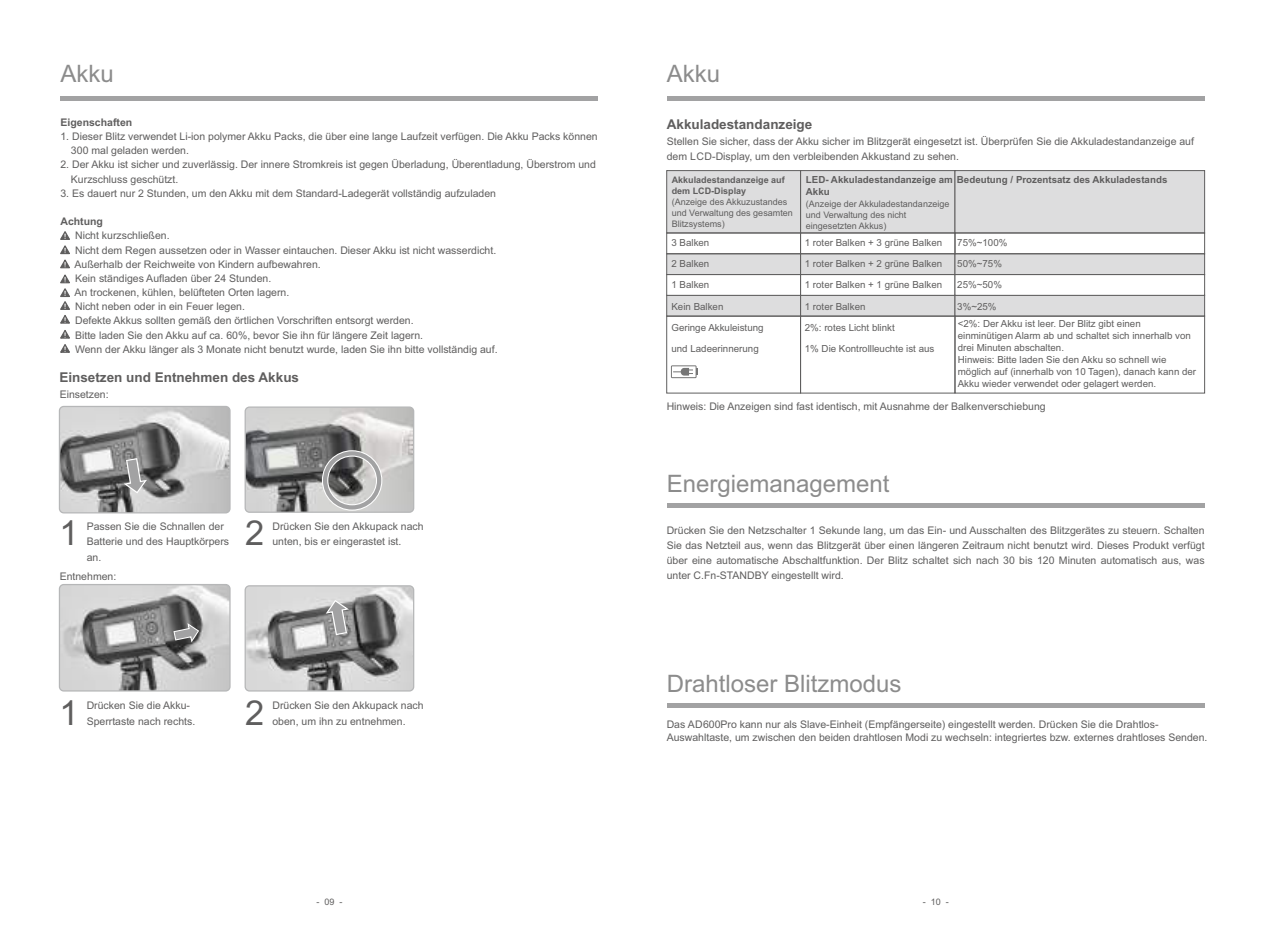
<style>
.page{position:relative;width:1265px;height:946px;background:#fff}
.page>*{position:absolute;margin:0;border:0;box-sizing:border-box;transform-origin:0 0}
.t1{font:34.5px "Arial";color:#5f5e5e}
.t2{font:24px "Arial";color:#8c8c8c}
.t3{font:700 13.5px "Arial";color:#5f5e5e}
.t4{font:10.5px/14.1px "Arial";color:#5f5e5e}
.t5{font:700 10.5px "Arial";color:#5f5e5e}
.t6{font:9.75px/21.3px "Arial";color:#5f5e5e}
.t7{font:700 9.75px/12px "Arial";color:#5f5e5e}
.t8{font:9px/11.1px "Arial";color:#5f5e5e}
.t9{font:700 9px/11.1px "Arial";color:#5f5e5e}
</style>
<div class="page">
<img style="left:59px;top:584px;width:171px;height:107px;border-radius:4px">
<div style="left:59px;top:584px;width:171px;height:107px;border:1px solid #b6b7b8;border-radius:4px"></div>
<img style="left:245px;top:407px;width:168px;height:105px;border-radius:4px">
<div style="left:244px;top:406px;width:170px;height:107px;border:1px solid #b6b7b8;border-radius:4px"></div>
<img style="left:245px;top:586px;width:168px;height:105px;border-radius:4px">
<div style="left:244px;top:585px;width:170px;height:106px;border:1px solid #b6b7b8;border-radius:4px"></div>
<img style="left:59px;top:406px;width:171px;height:107px;border-radius:4px">
<div style="left:59px;top:406px;width:171px;height:107px;border:1px solid #b6b7b8;border-radius:4px"></div>
<svg style="left:117px;top:455px;width:35px;height:42px"></svg>
<svg style="left:171px;top:618px;width:32px;height:30px"></svg>
<svg style="left:320px;top:595px;width:36px;height:43px"></svg>
<div style="left:322px;top:450px;width:60px;height:60px;border:6px solid #fff;border-radius:50%"></div>
<div style="left:323px;top:451px;width:58px;height:58px;border:4px solid #a2a2a3;border-radius:50%"></div>
<hr style="left:666px;top:703px;width:538px;height:4px;background:#a2a2a3">
<hr style="left:60px;top:96px;width:538px;height:4px;background:#a2a2a3">
<hr style="left:666px;top:96px;width:538px;height:4px;background:#a2a2a3">
<hr style="left:666px;top:503px;width:538px;height:4px;background:#a2a2a3">
<div style="left:800px;top:295px;width:155px;height:21px;background:#ddddde"></div>
<div style="left:800px;top:274px;width:155px;height:22px;background:#fff;border:1px solid #5f5e5e"></div>
<div style="left:800px;top:253px;width:155px;height:22px;background:#ddddde;border:1px solid #5f5e5e"></div>
<div style="left:800px;top:232px;width:155px;height:22px;border:1px solid #5f5e5e"></div>
<div style="left:666px;top:295px;width:135px;height:21px;background:#ddddde"></div>
<div style="left:666px;top:274px;width:135px;height:22px;background:#fff;border:1px solid #5f5e5e"></div>
<div style="left:666px;top:253px;width:135px;height:22px;background:#ddddde;border:1px solid #5f5e5e"></div>
<div style="left:666px;top:232px;width:135px;height:22px;border:1px solid #5f5e5e"></div>
<div style="left:954px;top:295px;width:250px;height:21px;background:#ddddde"></div>
<div style="left:954px;top:274px;width:250px;height:22px;background:#fff;border:1px solid #5f5e5e"></div>
<div style="left:954px;top:253px;width:250px;height:22px;background:#ddddde;border:1px solid #5f5e5e"></div>
<div style="left:666px;top:170px;width:539px;height:64px;background:#ddddde"></div>
<div style="left:954px;top:232px;width:250px;height:22px;border:1px solid #5f5e5e"></div>
<svg style="left:60px;top:231px;width:10px;height:122px"></svg>
<svg style="left:666px;top:315px;width:539px;height:79px"></svg>
<h2 class="t2" style="left:60px;top:65px;width:55px">Akku</h2>
<p class="t5" style="left:60px;top:118px;width:73px">Eigenschaften</p>
<p class="t4" style="left:71px;top:130px;width:528px;text-indent:-10px">1. Dieser Blitz verwendet Li-ion polymer Akku Packs, die über eine lange Laufzeit verfügen. Die Akku Packs können<br>300 mal geladen werden.</p>
<p class="t4" style="left:71px;top:159px;width:526px;text-indent:-10px">2. Der Akku ist sicher und zuverlässig. Der innere Stromkreis ist gegen Überladung, Überentladung, Überstrom und<br>Kurzschluss geschützt.</p>
<p class="t4" style="left:60px;top:187px;width:437px">3. Es dauert nur 2 Stunden, um den Akku mit dem Standard-Ladegerät vollständig aufzuladen</p>
<p class="t5" style="left:60px;top:217px;width:44px">Achtung</p>
<p class="t4" style="left:74px;top:229px;width:424px">Nicht kurzschließen.<br>Nicht dem Regen aussetzen oder in Wasser eintauchen. Dieser Akku ist nicht wasserdicht.<br>Außerhalb der Reichweite von Kindern aufbewahren.<br>Kein ständiges Aufladen über 24 Stunden.<br>An trockenen, kühlen, belüfteten Orten lagern.<br>Nicht neben oder in ein Feuer legen.<br>Defekte Akkus sollten gemäß den örtlichen Vorschriften entsorgt werden.<br>Bitte laden Sie den Akku auf ca. 60%, bevor Sie ihn für längere Zeit lagern.<br>Wenn der Akku länger als 3 Monate nicht benutzt wurde, laden Sie ihn bitte vollständig auf.</p>
<p class="t3" style="left:59px;top:372px;width:241px">Einsetzen und Entnehmen des Akkus</p>
<p class="t4" style="left:60px;top:388px;width:51px">Einsetzen:</p>
<h1 class="t1" style="left:59px;top:520px;width:21px">1</h1>
<p class="t4" style="left:87px;top:520px;width:139px">Passen Sie die Schnallen der</p>
<p class="t4" style="left:87px;top:535px;width:144px;line-height:15.3px">Batterie und des Hauptkörpers an.</p>
<h1 class="t1" style="left:245px;top:520px;width:21px">2</h1>
<p class="t4" style="left:272px;top:520px;width:153px">Drücken Sie den Akkupack nach</p>
<p class="t4" style="left:272px;top:535px;width:130px">unten, bis er eingerastet ist.</p>
<p class="t4" style="left:60px;top:570px;width:58px">Entnehmen:</p>
<h1 class="t1" style="left:59px;top:699px;width:21px">1</h1>
<p class="t4" style="left:87px;top:699px;width:105px">Drücken Sie die Akku-</p>
<p class="t4" style="left:87px;top:715px;width:110px">Sperrtaste nach rechts.</p>
<h1 class="t1" style="left:245px;top:699px;width:21px">2</h1>
<p class="t4" style="left:272px;top:699px;width:153px">Drücken Sie den Akkupack nach</p>
<p class="t4" style="left:272px;top:715px;width:135px">oben, um ihn zu entnehmen.</p>
<h2 class="t2" style="left:666px;top:65px;width:55px">Akku</h2>
<p class="t3" style="left:666px;top:119px;width:147px">Akkuladestandanzeige</p>
<p class="t4" style="left:666px;top:134px;width:529px;line-height:15.3px">Stellen Sie sicher, dass der Akku sicher im Blitzgerät eingesetzt ist. Überprüfen Sie die Akkuladestandanzeige auf dem LCD-Display, um den verbleibenden Akkustand zu sehen.</p>
<p class="t9" style="left:671px;top:175px;width:115px">Akkuladestandanzeige auf dem LCD-Display</p>
<p class="t8" style="left:671px;top:197px;width:123px">(Anzeige des Akkuzustandes und Verwaltung des gesamten<br>Blitzsystems)</p>
<p class="t7" style="left:805px;top:175px;width:363px">LED- Akkuladestandanzeige am Bedeutung / Prozentsatz des Akkuladestands<br>Akku</p>
<p class="t8" style="left:805px;top:199px;width:145px">(Anzeige der Akkuladestandanzeige und Verwaltung des nicht eingesetzten Akkus)</p>
<p class="t6" style="left:671px;top:233px;width:94px">3 Balken<br>2 Balken<br>1 Balken<br>Kein Balken<br>Geringe Akkuleistung und Ladeerinnerung</p>
<p class="t6" style="left:804px;top:233px;width:139px">1 roter Balken + 3 grüne Balken<br>1 roter Balken + 2 grüne Balken<br>1 roter Balken + 1 grüne Balken<br>1 roter Balken<br>2%: rotes Licht blinkt<br>1% Die Kontrollleuchte ist aus</p>
<p class="t6" style="left:957px;top:233px;width:52px">75%~100%<br>50%~75%<br>25%~50%<br>3%~25%</p>
<p class="t6" style="left:957px;top:319px;width:240px;line-height:12px">&lt;2%: Der Akku ist leer. Der Blitz gibt einen einminütigen Alarm ab und schaltet sich innerhalb von drei Minuten abschalten.<br>Hinweis: Bitte laden Sie den Akku so schnell wie möglich auf (innerhalb von 10 Tagen), danach kann der Akku wieder verwendet oder gelagert werden.</p>
<p class="t4" style="left:666px;top:400px;width:380px">Hinweis: Die Anzeigen sind fast identisch, mit Ausnahme der Balkenverschiebung</p>
<h2 class="t2" style="left:666px;top:474px;width:224px">Energiemanagement</h2>
<p class="t4" style="left:666px;top:523px;width:539px;line-height:15.3px;text-align:justify">Drücken Sie den Netzschalter 1 Sekunde lang, um das Ein- und Ausschalten des Blitzgerätes zu steuern. Schalten Sie das Netzteil aus, wenn das Blitzgerät über einen längeren Zeitraum nicht benutzt wird. Dieses Produkt verfügt über eine automatische Abschaltfunktion. Der Blitz schaltet sich nach 30 bis 120 Minuten automatisch aus, was unter C.Fn-STANDBY eingestellt wird.</p>
<h2 class="t2" style="left:666px;top:674px;width:236px">Drahtloser Blitzmodus</h2>
<p class="t4" style="left:666px;top:718px;width:542px;line-height:13.2px">Das AD600Pro kann nur als Slave-Einheit (Empfängerseite) eingestellt werden. Drücken Sie die Drahtlos-<br>Auswahltaste, um zwischen den beiden drahtlosen Modi zu wechseln: integriertes bzw. externes drahtloses Senden.</p>
<p class="t8" style="left:316px;top:896px;width:28px">- 09 -</p>
<p class="t8" style="left:922px;top:896px;width:28px">- 10 -</p>
</div>
